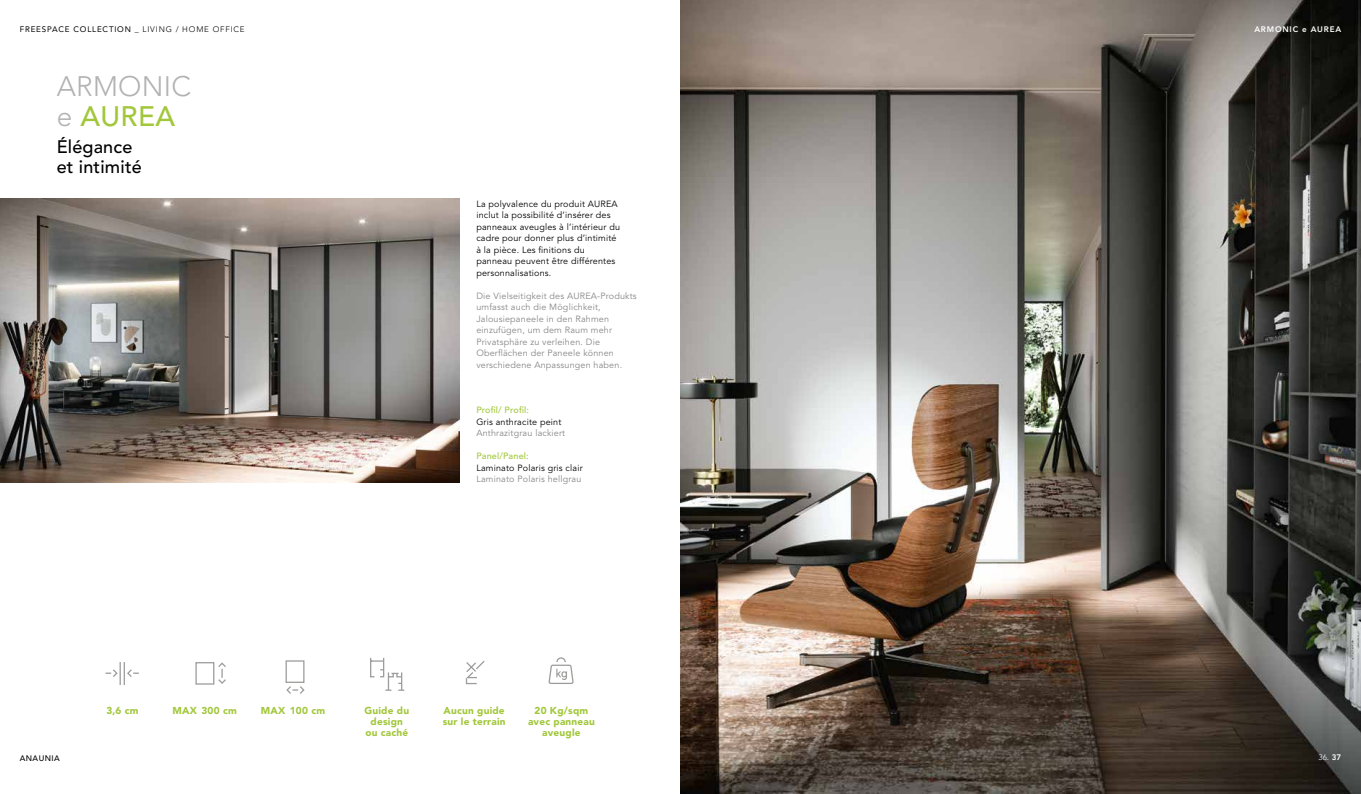
<style>
.page{position:relative;width:1361px;height:794px;background:#fff}
.page>*{position:absolute;margin:0;border:0;box-sizing:border-box;transform-origin:0 0}
.t1{font:300 28px/30px "Avenir LT Pro";letter-spacing:.01em;color:#b3b2b2}
.t2{font:500 18px/20px "Avenir LT Pro";letter-spacing:.01em;color:#000}
.t3{font:900 10px/11px "Avenir LT Pro";letter-spacing:.02em;color:#a2c73b;text-align:center}
.t4{font:9px/11.5px "Avenir LT Pro";letter-spacing:.02em;color:#878787}
.t5{font:9px/11.5px "Avenir LT Pro";letter-spacing:.02em;color:#000}
.t6{font:500 9px "Avenir LT Pro";letter-spacing:.02em;color:#a2c73b}
.t7{font:8px "Avenir LT Pro";letter-spacing:.1em;color:#000}
.t8{font:800 8px "Avenir LT Pro";letter-spacing:.1em;color:#fff}
.t9{font:500 8px "Avenir LT Pro";letter-spacing:.05em;color:#000}
.t10{font:300 8px "Avenir LT Pro";color:#fff}
.s1{font-weight:300}
.s2{font-weight:500;color:#a2c73b}
.s3{font-family:"Stolzl";font-weight:400}
.s4{font-weight:800}
</style>
<div class="page">
<img style="left:680px;top:0;width:681px;height:794px">
<img style="left:0;top:198px;width:459px;height:284px">
<svg style="left:105px;top:662px;width:34px;height:23px"></svg>
<svg style="left:195px;top:662px;width:31px;height:23px"></svg>
<svg style="left:548px;top:657px;width:26px;height:27px"></svg>
<svg style="left:465px;top:660px;width:20px;height:25px"></svg>
<svg style="left:285px;top:660px;width:20px;height:34px"></svg>
<svg style="left:370px;top:657px;width:35px;height:34px"></svg>
<p class="t7" style="left:20px;top:24px;width:226px">FREESPACE COLLECTION _ <span class="s1">LIVING / HOME OFFICE</span></p>
<p class="t8" style="left:1254px;top:24px;width:88px">ARMONIC e AUREA</p>
<h1 class="t1" style="left:57px;top:72px;width:136px">ARMONIC e <span class="s2">AUREA</span></h1>
<h2 class="t2" style="left:57px;top:137px;width:87px">Élégance et intimité</h2>
<p class="t5" style="left:476px;top:198px;width:145px">La polyvalence du produit AUREA inclut la possibilité d’insérer des panneaux aveugles à l’intérieur du cadre pour donner plus d’intimité à la pièce. Les finitions du panneau peuvent être différentes personnalisations.</p>
<p class="t4" style="left:476px;top:290px;width:162px">Die Vielseitigkeit des AUREA-Produkts umfasst auch die Möglichkeit,<br>Jalousiepaneele in den Rahmen einzufügen, um dem Raum mehr<br>Privatsphäre zu verleihen. Die<br>Oberflächen der Paneele können verschiedene Anpassungen haben.</p>
<p class="t6" style="left:476px;top:405px;width:54px">Profil/ Profil:</p>
<p class="t5" style="left:476px;top:416px;width:87px">Gris anthracite peint</p>
<p class="t4" style="left:476px;top:427px;width:90px">Anthrazitgrau lackiert</p>
<p class="t6" style="left:476px;top:451px;width:54px">Panel/Panel:</p>
<p class="t5" style="left:476px;top:462px;width:108px">Laminato Polaris gris clair</p>
<p class="t4" style="left:476px;top:474px;width:107px">Laminato Polaris hellgrau</p>
<p class="t9" style="left:20px;top:753px;width:41px">ANAUNIA</p>
<p class="t3" style="left:106px;top:705px;width:34px">3,6 cm</p>
<p class="t3" style="left:172px;top:705px;width:66px">MAX 300 cm</p>
<p class="t3" style="left:261px;top:705px;width:66px">MAX 100 cm</p>
<p class="t3" style="left:528px;top:705px;width:68px">20 Kg/sqm avec panneau aveugle</p>
<p class="t3" style="left:364px;top:705px;width:46px">Guide du design ou caché</p>
<p class="t3" style="left:443px;top:705px;width:64px;text-align:left">Aucun guide sur le terrain</p>
<p class="t10" style="left:1318px;top:753px;width:24px">36<span class="s3">.</span> <span class="s4">37</span></p>
</div>
